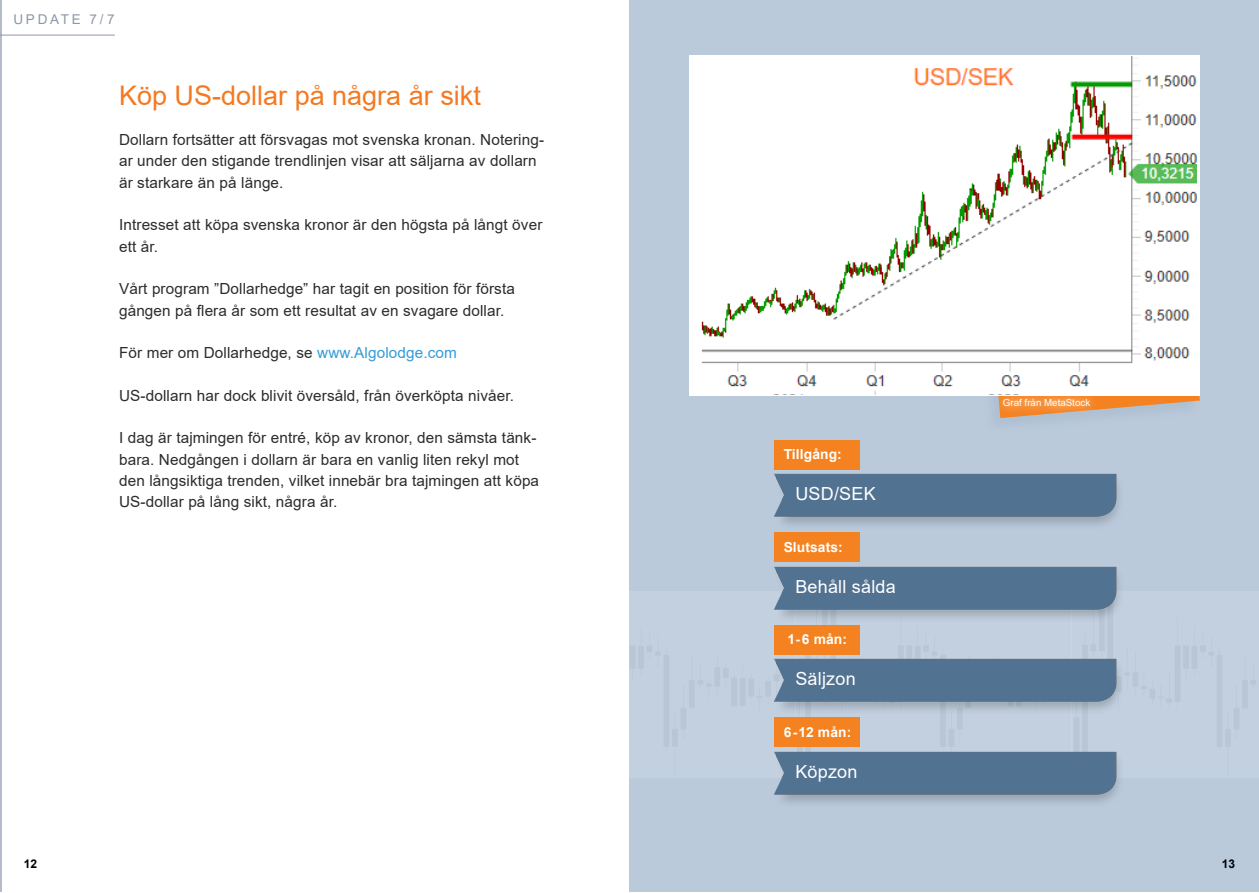
<style>
.page{position:relative;width:1259px;height:893px;background:#fff}
.page>*{position:absolute;margin:0;border:0;box-sizing:border-box;transform-origin:0 0}
.RUBBE_2020{font:27px "Arial";color:#f47921}
.TABELLTEXT_2020{font:18px "Arial";letter-spacing:.01em;color:#fff}
.BRÖD_2020{font:15.3px/21.3px "Arial";letter-spacing:.01em;color:#2e2b2c}
.t1{font:700 13.8px "Arial";letter-spacing:.01em;color:#fff}
.BRÖD_2020-2{font:13.5px "Arial";letter-spacing:.2em;color:#8d97a7}
.t2{font:700 12px "Arial";color:#000002}
.t3{font:9.75px "Arial";color:#fff}
.s1{color:#359bd6}
</style>
<div class="page">
<div style="left:629px;top:0;width:630px;height:893px;background:#bbcadb"></div>
<svg style="left:992px;top:395px;width:207px;height:23px"></svg>
<div style="left:994px;top:390px;width:104px;height:25px;background:#fff;opacity:.75"></div>
<hr style="left:0;top:0;width:1px;height:893px;background:#b6bbcb">
<hr style="left:0;top:892px;width:1259px;height:1px;background:#fff">
<div style="left:774px;top:718px;width:85px;height:29px;background:#f58220"></div>
<img style="left:774px;top:731px;width:345px;height:72px">
<div style="left:774px;top:625px;width:85px;height:30px;background:#f58220"></div>
<img style="left:774px;top:639px;width:347px;height:85px">
<div style="left:774px;top:533px;width:85px;height:29px;background:#f58220"></div>
<img style="left:774px;top:546px;width:345px;height:85px">
<div style="left:774px;top:440px;width:85px;height:30px;background:#f58220"></div>
<img style="left:774px;top:454px;width:345px;height:85px">
<hr style="left:0;top:35px;width:115px;height:1px;background:#8d97a7">
<img style="left:691px;top:56px;width:506px;height:338px">
<p class="BRÖD_2020-2" style="left:14px;top:10px;width:69px">UPDATE</p>
<p class="BRÖD_2020-2" style="left:90px;top:10px;width:27px">7/7</p>
<p class="RUBBE_2020" style="left:119px;top:77px;width:363px">Köp US-dollar på några år sikt</p>
<p class="BRÖD_2020" style="left:119px;top:129px;width:426px">Dollarn fortsätter att försvagas mot svenska kronan. Notering&shy;ar under den stigande trendlinjen visar att säljarna av dollarn är starkare än på länge.</p>
<p class="BRÖD_2020" style="left:119px;top:214px;width:425px">Intresset att köpa svenska kronor är den högsta på långt över ett år.</p>
<p class="BRÖD_2020" style="left:119px;top:278px;width:397px">Vårt program ”Dollarhedge” har tagit en position för första gången på flera år som ett resultat av en svagare dollar.</p>
<p class="BRÖD_2020" style="left:119px;top:342px;width:339px">För mer om Dollarhedge, se <span class="s1">www.Algolodge.com</span></p>
<p class="BRÖD_2020" style="left:119px;top:385px;width:396px">US-dollarn har dock blivit översåld, från överköpta nivåer.</p>
<p class="BRÖD_2020" style="left:119px;top:427px;width:421px">I dag är tajmingen för entré, köp av kronor, den sämsta tänk&shy;bara. Nedgången i dollarn är bara en vanlig liten rekyl mot den långsiktiga trenden, vilket innebär bra tajmingen att köpa US-dollar på lång sikt, några år.</p>
<p class="t1" style="left:783px;top:444px;width:60px">Tillgång:</p>
<p class="TABELLTEXT_2020" style="left:795px;top:482px;width:82px">USD/SEK</p>
<p class="t1" style="left:783px;top:537px;width:61px">Slutsats:</p>
<p class="TABELLTEXT_2020" style="left:795px;top:574px;width:102px">Behåll sålda</p>
<p class="t1" style="left:787px;top:630px;width:61px">1-6 mån:</p>
<p class="TABELLTEXT_2020" style="left:795px;top:667px;width:62px">Säljzon</p>
<p class="t1" style="left:783px;top:722px;width:69px">6-12 mån:</p>
<p class="TABELLTEXT_2020" style="left:795px;top:759px;width:64px">Köpzon</p>
<p class="t3" style="left:1003px;top:396px;width:89px">Graf från MetaStock</p>
<p class="t2" style="left:24px;top:856px;width:15px">12</p>
<p class="t2" style="left:1221px;top:856px;width:15px">13</p>
</div>
